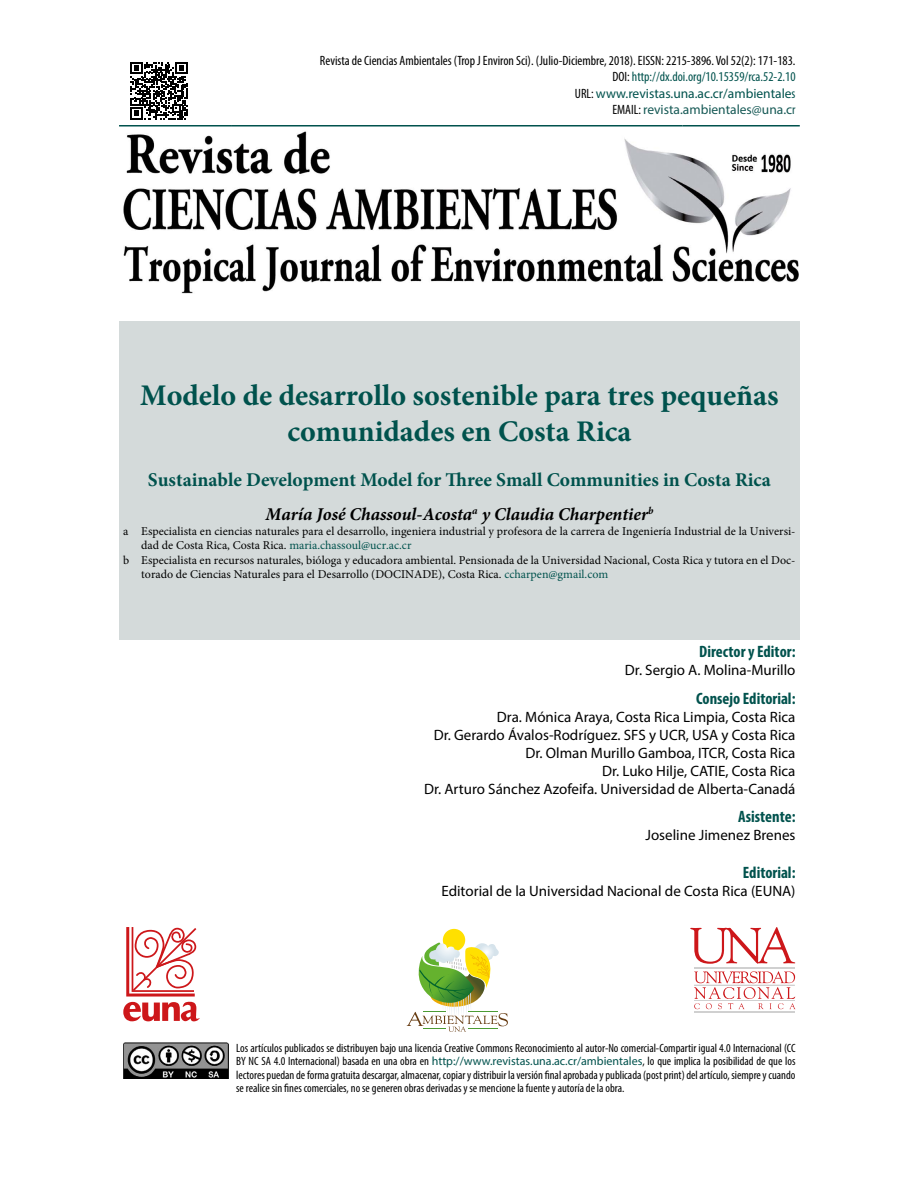
<style>
.page{position:relative;width:918px;height:1188px;background:#fff}
.page>*{position:absolute;margin:0;border:0;box-sizing:border-box;transform-origin:0 0}
.t1{font:700 30px/36px "Minion Pro";color:#00524d;text-align:center}
.t2{font:700 19.5px "Minion Pro";color:#00524d}
.t3{font:italic 700 18px "Minion Pro";color:#000}
.t4{font:700 condensed 16.5px "Myriad Pro";color:#00524d}
.t5{font:15px/18px "Myriad Pro";color:#000;text-align:right}
.t6{font:condensed 13.5px/16.2px "Myriad Pro";color:#000;text-align:right}
.t7{font:condensed 12px/13.5px "Myriad Pro";color:#000;text-align:justify}
.t8{font:12px "Minion Pro";color:#000}
.s1{color:#00524d}
.s2{font-stretch:normal;color:#00524d}
.s3{font-stretch:normal;color:#165955}
.s4{color:#165955}
</style>
<div class="page">
<div style="left:119px;top:321px;width:681px;height:319px;background:#d4dada"></div>
<hr style="left:119px;top:125px;width:113px;height:2px;background:#00524d">
<hr style="left:232px;top:125px;width:451px;height:2px;background:#00524d">
<hr style="left:683px;top:125px;width:117px;height:2px;background:#00524d">
<svg style="left:130px;top:62px;width:58px;height:58px"></svg>
<img style="left:123px;top:131px;width:676px;height:163px">
<svg style="left:123px;top:927px;width:77px;height:94px"></svg>
<div style="left:443px;top:929px;width:22px;height:22px;background:#ffe000;border-radius:50%"></div>
<svg style="left:407px;top:943px;width:101px;height:89px"></svg>
<svg style="left:694px;top:971px;width:102px;height:38px"></svg>
<hr style="left:694px;top:985px;width:101px;height:1px;background:#d0d0d0">
<hr style="left:694px;top:968px;width:101px;height:1px;background:#d0d0d0">
<hr style="left:694px;top:1011px;width:101px;height:2px;background:#d0d0d0">
<hr style="left:694px;top:1001px;width:101px;height:1px;background:#d0d0d0">
<svg style="left:690px;top:927px;width:105px;height:37px"></svg>
<img style="left:123px;top:1043px;width:106px;height:36px">
<p class="t6" style="left:320px;top:52px;width:477px">Revista de Ciencias Ambientales (Trop J Environ Sci). (Julio-Diciembre, 2018). EISSN: 2215-3896. Vol 52(2): 171-183.<br>DOI: <span class="s1">http://dx.doi.org/10.15359/rca.52-2.10<br></span>URL: <span class="s2">www.revistas.una.ac.cr/ambientale</span><span class="s1">s<br></span>EMAIL: <span class="s3">revista.ambientales@una.c</span><span class="s4">r</span></p>
<h1 class="t1" style="left:140px;top:377px;width:640px">Modelo de desarrollo sostenible para tres pequeñas comunidades en Costa Rica</h1>
<h2 class="t2" style="left:148px;top:466px;width:625px">Sustainable Development Model for Three Small Communities in Costa Rica</h2>
<h3 class="t3" style="left:266px;top:502px;width:389px">María José Chassoul-Acosta<sup>a</sup> y Claudia Charpentier<sup>b</sup></h3>
<p class="t8" style="left:123px;top:523px;width:674px">a Especialista en ciencias naturales para el desarrollo, ingeniera industrial y profesora de la carrera de Ingeniería Industrial de la Universi-</p>
<p class="t8" style="left:141px;top:537px;width:272px">dad de Costa Rica, Costa Rica. <span class="s1">maria.chassoul@ucr.ac.cr</span></p>
<p class="t8" style="left:123px;top:552px;width:674px">b Especialista en recursos naturales, bióloga y educadora ambiental. Pensionada de la Universidad Nacional, Costa Rica y tutora en el Doc-</p>
<p class="t8" style="left:141px;top:566px;width:469px">torado de Ciencias Naturales para el Desarrollo (DOCINADE), Costa Rica. <span class="s1">ccharpen@gmail.com</span></p>
<h3 class="t4" style="left:699px;top:641px;width:98px">Director y Editor:</h3>
<p class="t5" style="left:625px;top:661px;width:172px">Dr. Sergio A. Molina-Murillo</p>
<h3 class="t4" style="left:696px;top:688px;width:101px">Consejo Editorial:</h3>
<p class="t5" style="left:424px;top:707px;width:373px">Dra. Mónica Araya, Costa Rica Limpia, Costa Rica<br>Dr. Gerardo Ávalos-Rodríguez. SFS y UCR, USA y Costa Rica Dr. Olman Murillo Gamboa, ITCR, Costa Rica<br>Dr. Luko Hilje, CATIE, Costa Rica<br>Dr. Arturo Sánchez Azofeifa. Universidad de Alberta-Canadá</p>
<h3 class="t4" style="left:738px;top:807px;width:59px">Asistente:</h3>
<p class="t5" style="left:646px;top:826px;width:152px">Joseline Jimenez Brenes</p>
<h3 class="t4" style="left:743px;top:862px;width:54px">Editorial:</h3>
<p class="t5" style="left:441px;top:882px;width:356px">Editorial de la Universidad Nacional de Costa Rica (EUNA)</p>
<p class="t7" style="left:236px;top:1041px;width:561px">Los artículos publicados se distribuyen bajo una licencia Creative Commons Reconocimiento al autor-No comercial-Compartir igual 4.0 Internacional (CC BY NC SA 4.0 Internacional) basada en una obra en <span class="s2">http://www.revistas.una.ac.cr/ambientales</span>, lo que implica la posibilidad de que los lectores puedan de forma gratuita descargar, almacenar, copiar y distribuir la versión final aprobada y publicada (post print) del artículo, siempre y cuando se realice sin fines comerciales, no se generen obras derivadas y se mencione la fuente y autoría de la obra.</p>
</div>
